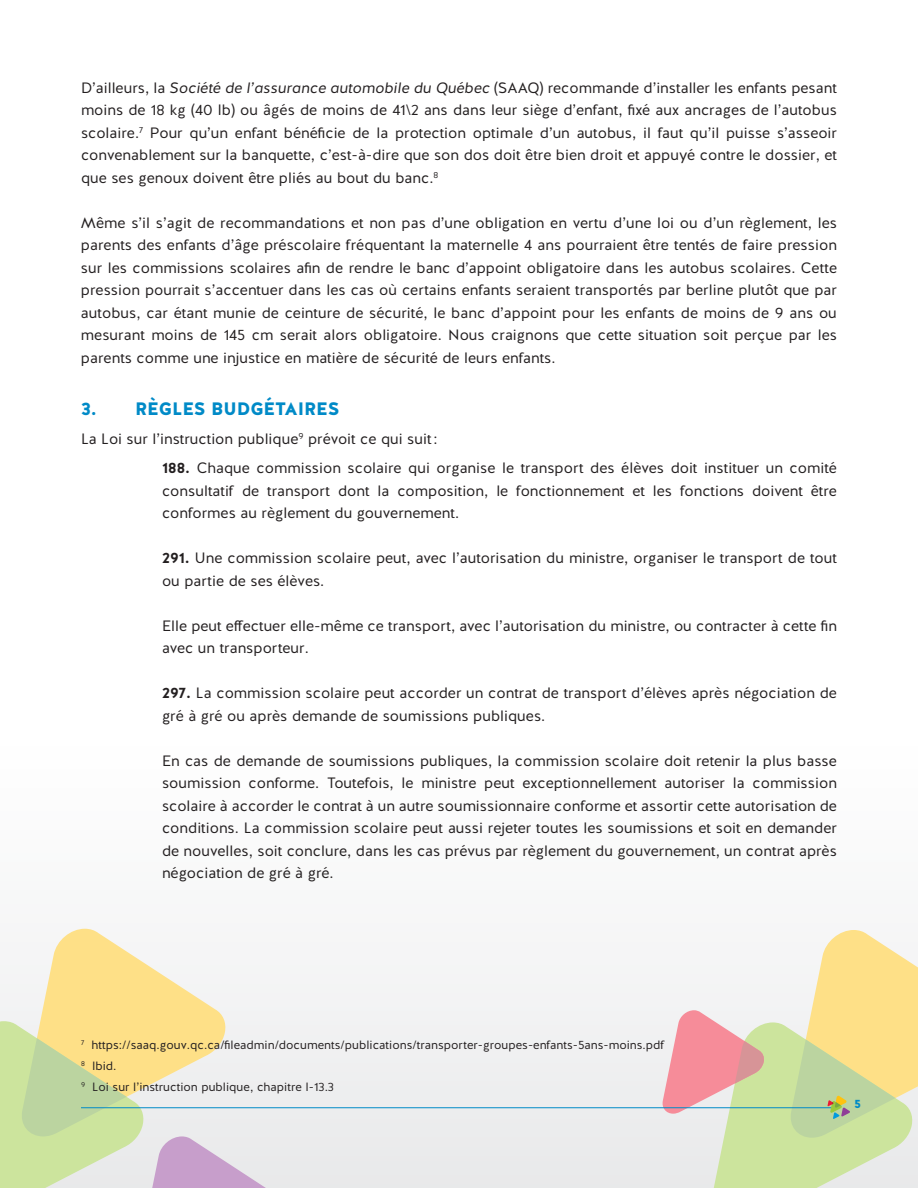
<style>
.page{position:relative;width:918px;height:1188px;background:#fff}
.page>*{position:absolute;margin:0;border:0;box-sizing:border-box;transform-origin:0 0}
.t1{font:900 18px "Halis GR";color:#008ac7}
.t2{font:15px/22.5px "Halis GR";color:#231f20}
.t3{font:12px/21px "Halis GR";color:#231f20}
.t4{font:900 12px "Halis GR";color:#008ac7}
.s1{font-style:italic}
.s2{font-weight:700}
</style>
<div class="page">
<div style="left:0;top:0;width:918px;height:1188px;background:linear-gradient(to bottom,#fff,#f1f2f3)"></div>
<svg style="left:0;top:929px;width:288px;height:259px"></svg>
<hr style="left:81px;top:1107px;width:756px;height:1px;background:#008ac7">
<svg style="left:661px;top:930px;width:257px;height:258px"></svg>
<p class="t2" style="left:81px;top:77px;width:758px;text-align:justify">D’ailleurs, la <span class="s1">Société de l’assurance automobile du Québec</span> (SAAQ) recommande d’installer les enfants pesant moins de 18 kg (40 lb) ou âgés de moins de 41\2 ans dans leur siège d’enfant, fixé aux ancrages de l’autobus scolaire.<sup>7</sup> Pour qu’un enfant bénéficie de la protection optimale d’un autobus, il faut qu’il puisse s’asseoir convenablement sur la banquette, c’est-à-dire que son dos doit être bien droit et appuyé contre le dossier, et que ses genoux doivent être pliés au bout du banc.<sup>8</sup></p>
<p class="t2" style="left:81px;top:212px;width:758px;text-align:justify">Même s’il s’agit de recommandations et non pas d’une obligation en vertu d’une loi ou d’un règlement, les parents des enfants d’âge préscolaire fréquentant la maternelle 4 ans pourraient être tentés de faire pression sur les commissions scolaires afin de rendre le banc d’appoint obligatoire dans les autobus scolaires. Cette pression pourrait s’accentuer dans les cas où certains enfants seraient transportés par berline plutôt que par autobus, car étant munie de ceinture de sécurité, le banc d’appoint pour les enfants de moins de 9 ans ou mesurant moins de 145 cm serait alors obligatoire. Nous craignons que cette situation soit perçue par les parents comme une injustice en matière de sécurité de leurs enfants.</p>
<p class="t1" style="left:81px;top:397px;width:260px">3. RÈGLES BUDGÉTAIRES</p>
<p class="t2" style="left:162px;top:425px;width:677px;line-height:29.2px;text-indent:-81px">La Loi sur l’instruction publique<sup>9</sup> prévoit ce qui suit:<br><span class="s2">188.</span> Chaque commission scolaire qui organise le transport des élèves doit instituer un comité</p>
<p class="t2" style="left:162px;top:480px;width:677px">consultatif de transport dont la composition, le fonctionnement et les fonctions doivent être conformes au règlement du gouvernement.</p>
<p class="t2" style="left:162px;top:547px;width:677px"><span class="s2">291.</span> Une commission scolaire peut, avec l’autorisation du ministre, organiser le transport de tout ou partie de ses élèves.</p>
<p class="t2" style="left:162px;top:615px;width:677px">Elle peut effectuer elle-même ce transport, avec l’autorisation du ministre, ou contracter à cette fin avec un transporteur.</p>
<p class="t2" style="left:162px;top:682px;width:677px"><span class="s2">297.</span> La commission scolaire peut accorder un contrat de transport d’élèves après négociation de gré à gré ou après demande de soumissions publiques.</p>
<p class="t2" style="left:162px;top:750px;width:677px;text-align:justify">En cas de demande de soumissions publiques, la commission scolaire doit retenir la plus basse soumission conforme. Toutefois, le ministre peut exceptionnellement autoriser la commission scolaire à accorder le contrat à un autre soumissionnaire conforme et assortir cette autorisation de conditions. La commission scolaire peut aussi rejeter toutes les soumissions et soit en demander de nouvelles, soit conclure, dans les cas prévus par règlement du gouvernement, un contrat après négociation de gré à gré.</p>
<p class="t3" style="left:81px;top:1035px;width:585px"><sup>7</sup> https://saaq.gouv.qc.ca/fileadmin/documents/publications/transporter-groupes-enfants-5ans-moins.pdf<br><sup>8</sup> Ibid.<br><sup>9</sup> Loi sur l’instruction publique, chapitre I-13.3</p>
<p class="t4" style="left:854px;top:1096px;width:8px">5</p>
</div>
